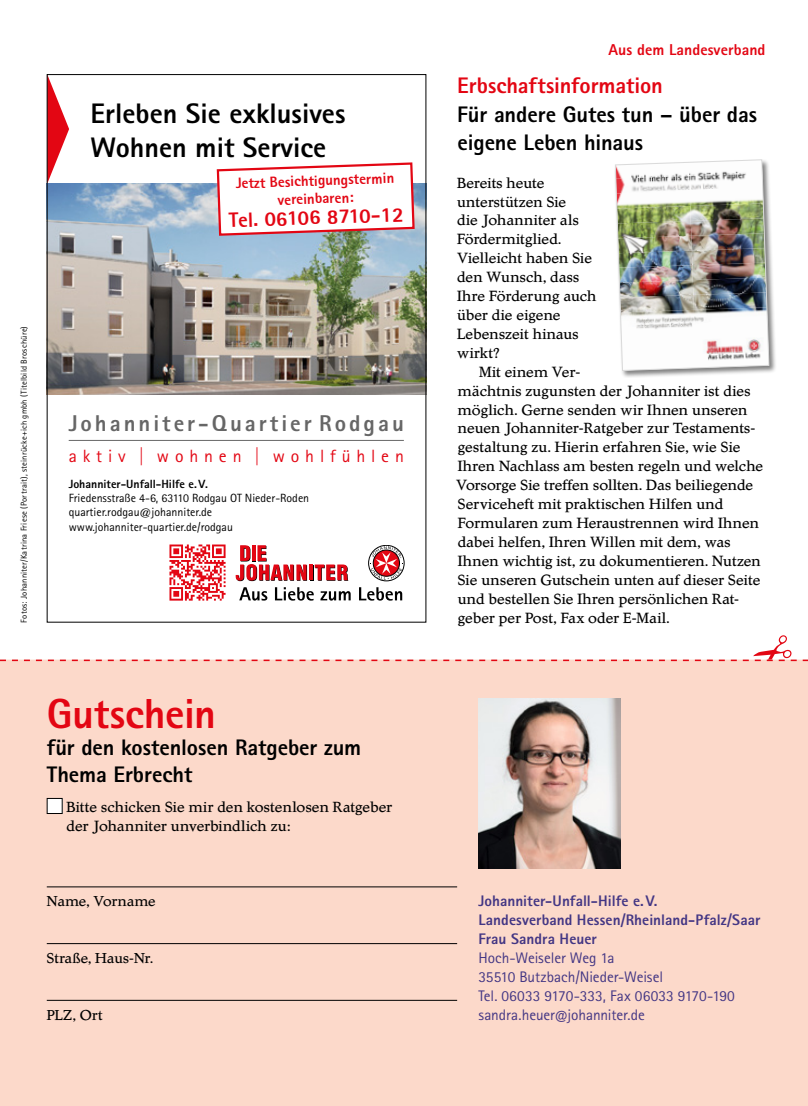
<style>
.page{position:relative;width:808px;height:1106px;background:#fff}
.page>*{position:absolute;margin:0;border:0;box-sizing:border-box;transform-origin:0 0}
.t1{font:800 42px "Rotis Sans Serif W1 G";letter-spacing:-.005em;color:#e30613}
.t2{font:800 28.2px/33.9px "Agfa Rotis Sans Serif";color:#000}
.t3{font:800 22.8px "Agfa Rotis Sans Serif";letter-spacing:.13em;color:#666}
.t4{font:800 22.5px/28.3px "Rotis Sans Serif W1 G";letter-spacing:-.005em;color:#000}
.t5{font:800 22.5px "Rotis Sans Serif W1 G";letter-spacing:-.005em;color:#e30613}
.t6{font:800 20.85px "Agfa Rotis Sans Serif";color:#e30613}
.t7{font:17.7px "Agfa Rotis Sans Serif";letter-spacing:.33em;color:#e30613}
.t8{font:15.75px/18.9px "Diethelm AR";color:#000}
.t9{font:800 15.75px "Rotis Sans Serif W1 G";letter-spacing:.005em;color:#e30613}
.t10{font:15.3px/18.9px "Rotis Sans Serif W1 G";letter-spacing:-.005em;color:#433684}
.t11{font:800 15.3px/18.9px "Rotis Sans Serif W1 G";color:#433684}
.t12{font:15.3px "Diethelm AR";letter-spacing:.01em;color:#000}
.t13{font:800 14.85px/17.9px "Agfa Rotis Sans Serif";color:#e30613;text-align:center}
.t14{font:11.85px/14.2px "Agfa Rotis Sans Serif";color:#000}
.t15{font:800 11.85px "Agfa Rotis Sans Serif";color:#000}
.t16{font:8.55px "Rotis Sans Serif W1 G";letter-spacing:.025em;color:#000}
</style>
<div class="page">
<img style="left:49px;top:184px;width:375px;height:211px">
<hr style="left:69px;top:440px;width:335px;height:1px;background:#666">
<hr style="left:310px;top:565px;width:4px;height:16px;background:#000">
<hr style="left:309px;top:564px;width:4px;height:16px;background:#e30613">
<svg style="left:315px;top:564px;width:33px;height:17px"></svg>
<svg style="left:236px;top:545px;width:71px;height:36px"></svg>
<svg style="left:239px;top:587px;width:28px;height:13px"></svg>
<svg style="left:275px;top:587px;width:39px;height:13px"></svg>
<svg style="left:320px;top:591px;width:31px;height:9px"></svg>
<svg style="left:359px;top:587px;width:43px;height:13px"></svg>
<div style="left:368px;top:545px;width:36px;height:36px;border:1px solid #000;border-radius:50%"></div>
<svg style="left:370px;top:546px;width:33px;height:34px"></svg>
<svg style="left:169px;top:544px;width:57px;height:56px"></svg>
<svg style="left:216px;top:162px;width:200px;height:75px"></svg>
<svg style="left:47px;top:74px;width:22px;height:110px"></svg>
<div style="left:614px;top:158px;width:162px;height:220px;background:#000;opacity:.5"></div>
<img style="left:615px;top:159px;width:155px;height:212px">
<div style="left:0;top:660px;width:808px;height:446px;background:#fcd9ca"></div>
<div style="left:47px;top:798px;width:15px;height:15px;background:#fff"></div>
<div style="left:47px;top:798px;width:16px;height:16px;border:1px solid #000"></div>
<hr style="left:47px;top:886px;width:410px;height:1px;background:#000">
<hr style="left:47px;top:943px;width:410px;height:1px;background:#000">
<hr style="left:47px;top:1000px;width:410px;height:1px;background:#000">
<svg style="left:0;top:635px;width:808px;height:26px"></svg>
<img style="left:478px;top:698px;width:143px;height:170px">
<h2 class="t2" style="left:91px;top:96px;width:256px">Erleben Sie exklusives<br>Wohnen mit Service</h2>
<p class="t13" style="left:236px;top:174px;width:160px;rotate:-2deg">Jetzt Besichtigungstermin vereinbaren:</p>
<h3 class="t6" style="left:229px;top:207px;width:176px;rotate:-2deg">Tel. 06106 8710-12</h3>
<p class="t16" style="left:19px;top:622px;width:298px;rotate:-90deg">Fotos: Johanniter/Katrina Friese (Portrait), steinrücke+ich gmbh (Titelbild Broschüre)</p>
<h3 class="t3" style="left:69px;top:409px;width:337px">Johanniter-Quartier Rodgau</h3>
<p class="t7" style="left:69px;top:446px;width:337px">aktiv | wohnen | wohlfühlen</p>
<p class="t15" style="left:69px;top:476px;width:141px">Johanniter-Unfall-Hilfe e.V.</p>
<p class="t14" style="left:69px;top:491px;width:242px">Friedensstraße 4-6, 63110 Rodgau OT Nieder-Roden quartier.rodgau@johanniter.de www.johanniter-quartier.de/rodgau</p>
<h1 class="t1" style="left:47px;top:686px;width:171px">Gutschein</h1>
<h3 class="t4" style="left:47px;top:733px;width:316px;line-height:27px">für den kostenlosen Ratgeber zum<br>Thema Erbrecht</h3>
<p class="t8" style="left:67px;top:797px;width:327px">Bitte schicken Sie mir den kostenlosen Ratgeber der Johanniter unverbindlich zu:</p>
<p class="t12" style="left:47px;top:892px;width:111px">Name, Vorname</p>
<p class="t12" style="left:47px;top:948px;width:108px">Straße, Haus-Nr.</p>
<p class="t12" style="left:47px;top:1005px;width:57px">PLZ, Ort</p>
<p class="t9" style="left:608px;top:40px;width:159px">Aus dem Landesverband</p>
<h3 class="t5" style="left:457px;top:71px;width:207px">Erbschaftsinformation</h3>
<h3 class="t4" style="left:457px;top:100px;width:301px">Für andere Gutes tun – über das eigene Leben hinaus</h3>
<p class="t8" style="left:457px;top:174px;width:141px">Bereits heute unterstützen Sie<br>die Johanniter als<br>Fördermitglied.<br>Vielleicht haben Sie den Wunsch, dass<br>Ihre Förderung auch über die eigene<br>Lebenszeit hinaus wirkt?</p>
<p class="t8" style="left:456px;top:363px;width:309px;text-indent:23px">Mit einem Ver-<br>mächtnis zugunsten der Johanniter ist dies möglich. Gerne senden wir Ihnen unseren neuen Johanniter-Ratgeber zur Testaments&shy;gestaltung zu. Hierin erfahren Sie, wie Sie Ihren Nachlass am besten regeln und welche Vorsorge Sie treffen sollten. Das beiliegende Serviceheft mit praktischen Hilfen und Formularen zum Heraustrennen wird Ihnen dabei helfen, Ihren Willen mit dem, was Ihnen wichtig ist, zu dokumentieren. Nutzen Sie unseren Gutschein unten auf dieser Seite und bestellen Sie Ihren persönlichen Rat&shy;geber per Post, Fax oder E-Mail.</p>
<p class="t11" style="left:478px;top:891px;width:284px">Johanniter-Unfall-Hilfe e.V.<br>Landesverband Hessen/Rheinland-Pfalz/Saar<br>Frau Sandra Heuer</p>
<p class="t10" style="left:478px;top:948px;width:258px">Hoch-Weiseler Weg 1a<br>35510 Butzbach/Nieder-Weisel<br>Tel. 06033 9170-333, Fax 06033 9170-190 sandra.heuer@johanniter.de</p>
</div>
